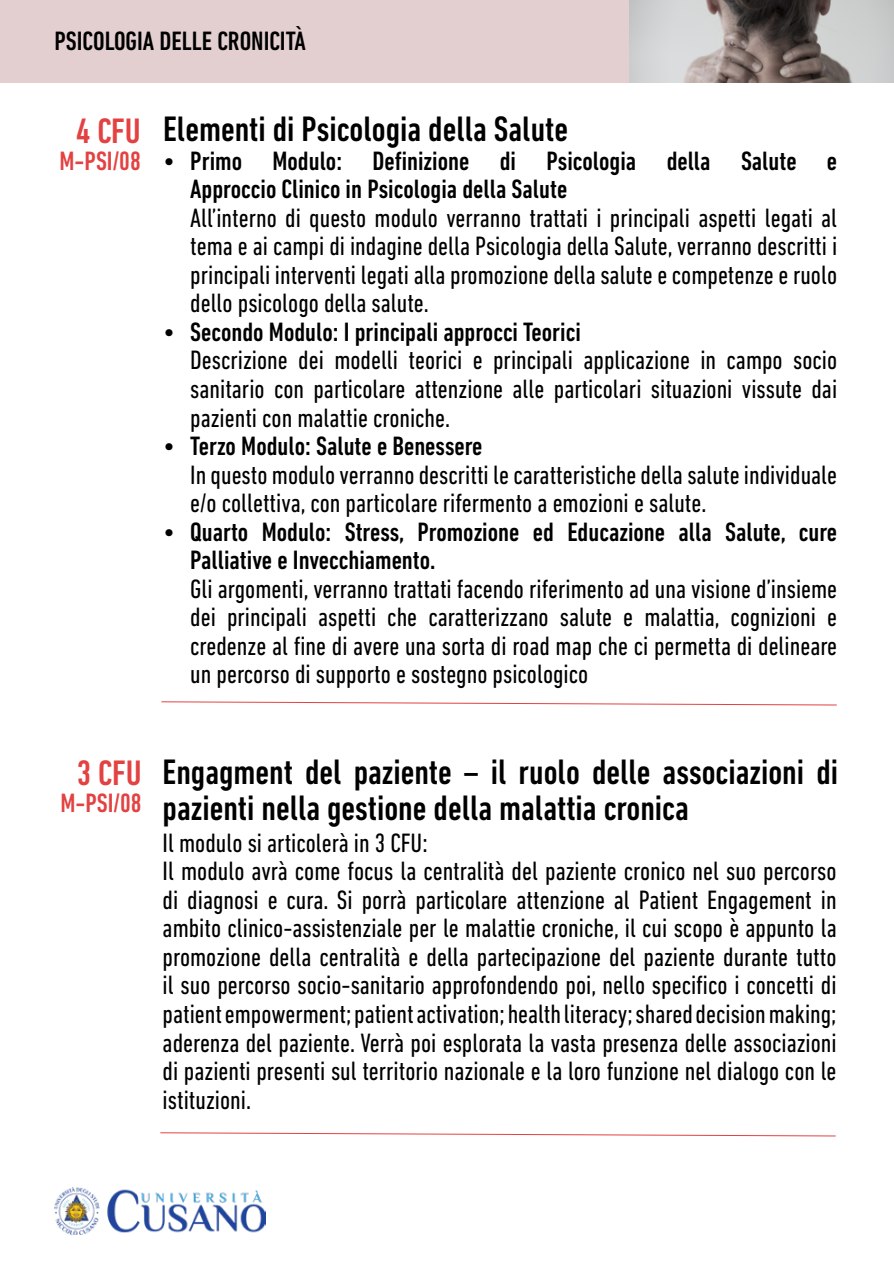
<style>
.page{position:relative;width:894px;height:1264px;background:#fff}
.page>*{position:absolute;margin:0;border:0;box-sizing:border-box;transform-origin:0 0}
.t1{font:500 condensed 36px/36px "DIN Next LT Pro";color:#000}
.t2{font:500 condensed 36px "DIN Next LT Pro";color:#e34242}
.t3{font:condensed 27px/28.5px "DIN Next LT Pro";color:#000;text-align:justify}
.t4{font:500 condensed 27px/28.5px "DIN Next LT Pro";color:#000}
.t5{font:500 condensed 27px "DIN Next LT Pro";color:#e34242}
</style>
<div class="page">
<img style="left:54px;top:1187px;width:211px;height:47px">
<div style="left:0;top:0;width:893px;height:83px;background:#e3cfcf"></div>
<img style="left:630px;top:0;width:263px;height:83px">
<svg style="left:161px;top:701px;width:676px;height:4px"></svg>
<svg style="left:160px;top:1132px;width:676px;height:4px"></svg>
<p class="t4" style="left:54px;top:27px;width:253px">PSICOLOGIA DELLE CRONICITÀ</p>
<h1 class="t2" style="left:76px;top:111px;width:66px">4 CFU</h1>
<p class="t5" style="left:59px;top:146px;width:83px">M-PSI/08</p>
<h1 class="t1" style="left:163px;top:111px;width:406px">Elementi di Psicologia della Salute</h1>
<p class="t4" style="left:190px;top:146px;width:648px;text-indent:-27px">• Primo Modulo: Definizione di Psicologia della Salute e<br>Approccio Clinico in Psicologia della Salute</p>
<p class="t3" style="left:190px;top:203px;width:648px">All’interno di questo modulo verranno trattati i principali aspetti legati al tema e ai campi di indagine della Psicologia della Salute, verranno descritti i principali interventi legati alla promozione della salute e competenze e ruolo dello psicologo della salute.</p>
<p class="t4" style="left:163px;top:317px;width:419px">• Secondo Modulo: I principali approcci Teorici</p>
<p class="t3" style="left:190px;top:346px;width:648px">Descrizione dei modelli teorici e principali applicazione in campo socio sanitario con particolare attenzione alle particolari situazioni vissute dai pazienti con malattie croniche.</p>
<p class="t4" style="left:163px;top:431px;width:321px">• Terzo Modulo: Salute e Benessere</p>
<p class="t3" style="left:190px;top:460px;width:648px">In questo modulo verranno descritti le caratteristiche della salute individuale e/o collettiva, con particolare rifermento a emozioni e salute.</p>
<p class="t4" style="left:190px;top:517px;width:648px;text-indent:-27px">• Quarto Modulo: Stress, Promozione ed Educazione alla Salute, cure<br>Palliative e Invecchiamento.</p>
<p class="t3" style="left:190px;top:574px;width:648px">Gli argomenti, verranno trattati facendo riferimento ad una visione d’insieme dei principali aspetti che caratterizzano salute e malattia, cognizioni e credenze al fine di avere una sorta di road map che ci permetta di delineare un percorso di supporto e sostegno psicologico</p>
<h1 class="t2" style="left:77px;top:752px;width:66px">3 CFU</h1>
<p class="t5" style="left:60px;top:787px;width:83px">M-PSI/08</p>
<h1 class="t1" style="left:163px;top:754px;width:677px">Engagment del paziente – il ruolo delle associazioni di pazienti nella gestione della malattia cronica</h1>
<p class="t3" style="left:163px;top:828px;width:675px;text-align:left">Il modulo si articolerà in 3 CFU:<br>Il modulo avrà come focus la centralità del paziente cronico nel suo percorso di diagnosi e cura. Si porrà particolare attenzione al Patient Engagement in ambito clinico-assistenziale per le malattie croniche, il cui scopo è appunto la promozione della centralità e della partecipazione del paziente durante tutto il suo percorso socio-sanitario approfondendo poi, nello specifico i concetti di patient empowerment; patient activation; health literacy; shared decision making; aderenza del paziente. Verrà poi esplorata la vasta presenza delle associazioni di pazienti presenti sul territorio nazionale e la loro funzione nel dialogo con le istituzioni.</p>
</div>
